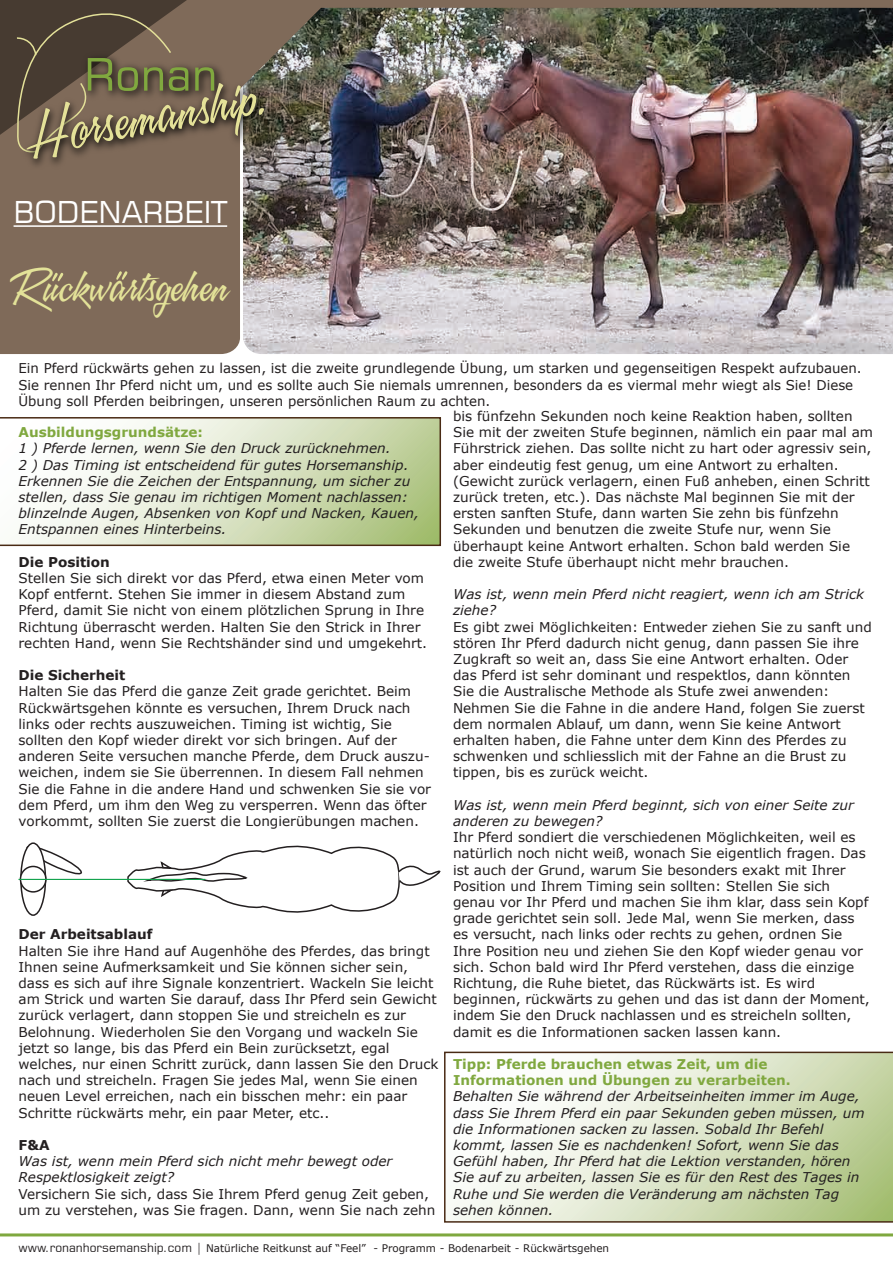
<style>
.page{position:relative;width:893px;height:1263px;background:#fff}
.page>*{position:absolute;margin:0;border:0;box-sizing:border-box;transform-origin:0 0}
.t1{font:43.5px "A&S Speedway";color:#e3e298}
.t2{font:30px "Square 721 BT";color:#fff}
.t3{font:13.5px/16.2px "Verdana";color:#231f20}
.t4{font:italic 13.5px/16.2px "Verdana";color:#231f20}
.t5{font:700 13.5px/16.2px "Verdana";color:#80a83f}
.t6{font:700 13.5px "Verdana";color:#231f20}
.t7{font:10.5px "Verdana";color:#231f20}
.s1{font-family:"Square 721 BT";font-size:12px}
</style>
<div class="page">
<svg style="left:0;top:417px;width:441px;height:129px"></svg>
<svg style="left:444px;top:1052px;width:449px;height:171px"></svg>
<img style="left:243px;top:101px;width:650px;height:253px">
<img style="left:264px;top:0;width:629px;height:101px">
<hr style="left:0;top:1233px;width:893px;height:3px;background:#7fa83f">
<div style="left:0;top:217px;width:240px;height:137px;background:#7f6a59"></div>
<img style="left:0;top:33px;width:320px;height:184px">
<svg style="left:0;top:0;width:264px;height:170px;background:#6f614d"></svg>
<hr style="left:14px;top:225px;width:213px;height:2px;background:#fff">
<svg style="left:24px;top:845px;width:58px;height:30px"></svg>
<svg style="left:127px;top:845px;width:314px;height:68px"></svg>
<div style="left:21px;top:843px;width:24px;height:72px;background:#fff;border-radius:50%"></div>
<div style="left:20px;top:842px;width:26px;height:74px;border:2px solid #231f20;border-radius:50%"></div>
<svg style="left:20px;top:866px;width:26px;height:26px"></svg>
<div style="left:20px;top:866px;width:27px;height:27px;border:2px solid #231f20;border-radius:50%"></div>
<hr style="left:19px;top:879px;width:186px;height:1px;background:#0fa14a">
<svg style="left:52px;top:273px;width:11px;height:8px"></svg>
<svg style="left:116px;top:271px;width:12px;height:9px"></svg>
<h2 class="t2" style="left:14px;top:193px;width:215px">BODENARBEIT</h2>
<h1 class="t1" style="left:10px;top:263px;width:218px">Ruckwartsgehen</h1>
<p class="t3" style="left:19px;top:360px;width:845px">Ein Pferd rückwärts gehen zu lassen, ist die zweite grundlegende Übung, um starken und gegenseitigen Respekt aufzubauen.<br>Sie rennen Ihr Pferd nicht um, und es sollte auch Sie niemals umrennen, besonders da es viermal mehr wiegt als Sie! Diese<br>Übung soll Pferden beibringen, unseren persönlichen Raum zu achten.</p>
<p class="t5" style="left:19px;top:424px;width:186px">Ausbildungsgrundsätze:</p>
<p class="t4" style="left:19px;top:440px;width:402px">1 ) Pferde lernen, wenn Sie den Druck zurücknehmen.<br>2 ) Das Timing ist entscheidend für gutes Horsemanship.<br>Erkennen Sie die Zeichen der Entspannung, um sicher zu stellen, dass Sie genau im richtigen Moment nachlassen: blinzelnde Augen, Absenken von Kopf und Nacken, Kauen, Entspannen eines Hinterbeins.</p>
<p class="t6" style="left:19px;top:552px;width:93px">Die Position</p>
<p class="t3" style="left:19px;top:570px;width:410px">Stellen Sie sich direkt vor das Pferd, etwa einen Meter vom Kopf entfernt. Stehen Sie immer in diesem Abstand zum Pferd, damit Sie nicht von einem plötzlichen Sprung in Ihre Richtung überrascht werden. Halten Sie den Strick in Ihrer rechten Hand, wenn Sie Rechtshänder sind und umgekehrt.</p>
<p class="t6" style="left:19px;top:666px;width:108px">Die Sicherheit</p>
<p class="t3" style="left:19px;top:683px;width:414px">Halten Sie das Pferd die ganze Zeit grade gerichtet. Beim Rückwärtsgehen könnte es versuchen, Ihrem Druck nach links oder rechts auszuweichen. Timing ist wichtig, Sie sollten den Kopf wieder direkt vor sich bringen. Auf der anderen Seite versuchen manche Pferde, dem Druck auszu&shy;weichen, indem sie Sie überrennen. In diesem Fall nehmen Sie die Fahne in die andere Hand und schwenken Sie sie vor dem Pferd, um ihm den Weg zu versperren. Wenn das öfter vorkommt, sollten Sie zuerst die Longierübungen machen.</p>
<p class="t3" style="left:453px;top:408px;width:421px">bis fünfzehn Sekunden noch keine Reaktion haben, sollten Sie mit der zweiten Stufe beginnen, nämlich ein paar mal am Führstrick ziehen. Das sollte nicht zu hart oder agressiv sein, aber eindeutig fest genug, um eine Antwort zu erhalten. (Gewicht zurück verlagern, einen Fuß anheben, einen Schritt zurück treten, etc.). Das nächste Mal beginnen Sie mit der ersten sanften Stufe, dann warten Sie zehn bis fünfzehn Sekunden und benutzen die zweite Stufe nur, wenn Sie überhaupt keine Antwort erhalten. Schon bald werden Sie die zweite Stufe überhaupt nicht mehr brauchen.</p>
<p class="t4" style="left:453px;top:586px;width:413px">Was ist, wenn mein Pferd nicht reagiert, wenn ich am Strick ziehe?</p>
<p class="t3" style="left:453px;top:618px;width:420px">Es gibt zwei Möglichkeiten: Entweder ziehen Sie zu sanft und stören Ihr Pferd dadurch nicht genug, dann passen Sie ihre Zugkraft so weit an, dass Sie eine Antwort erhalten. Oder das Pferd ist sehr dominant und respektlos, dann könnten Sie die Australische Methode als Stufe zwei anwenden:<br>Nehmen Sie die Fahne in die andere Hand, folgen Sie zuerst dem normalen Ablauf, um dann, wenn Sie keine Antwort erhalten haben, die Fahne unter dem Kinn des Pferdes zu schwenken und schliesslich mit der Fahne an die Brust zu tippen, bis es zurück weicht.</p>
<p class="t4" style="left:453px;top:797px;width:402px">Was ist, wenn mein Pferd beginnt, sich von einer Seite zur anderen zu bewegen?</p>
<p class="t3" style="left:453px;top:829px;width:418px">Ihr Pferd sondiert die verschiedenen Möglichkeiten, weil es natürlich noch nicht weiß, wonach Sie eigentlich fragen. Das ist auch der Grund, warum Sie besonders exakt mit Ihrer Position und Ihrem Timing sein sollten: Stellen Sie sich genau vor Ihr Pferd und machen Sie ihm klar, dass sein Kopf grade gerichtet sein soll. Jede Mal, wenn Sie merken, dass es versucht, nach links oder rechts zu gehen, ordnen Sie Ihre Position neu und ziehen Sie den Kopf wieder genau vor sich. Schon bald wird Ihr Pferd verstehen, dass die einzige Richtung, die Ruhe bietet, das Rückwärts ist. Es wird beginnen, rückwärts zu gehen und das ist dann der Moment, indem Sie den Druck nachlassen und es streicheln sollten, damit es die Informationen sacken lassen kann.</p>
<p class="t5" style="left:453px;top:1056px;width:339px">Tipp: Pferde brauchen etwas Zeit, um die<br>Informationen und Übungen zu verarbeiten.</p>
<p class="t4" style="left:453px;top:1088px;width:413px">Behalten Sie während der Arbeitseinheiten immer im Auge, dass Sie Ihrem Pferd ein paar Sekunden geben müssen, um die Informationen sacken zu lassen. Sobald Ihr Befehl kommt, lassen Sie es nachdenken! Sofort, wenn Sie das Gefühl haben, Ihr Pferd hat die Lektion verstanden, hören Sie auf zu arbeiten, lassen Sie es für den Rest des Tages in Ruhe und Sie werden die Veränderung am nächsten Tag sehen können.</p>
<p class="t7" style="left:19px;top:1241px;width:592px"><span class="s1">www.ronanhorsemanship.com |</span> Natürliche Reitkunst auf “Feel” - Programm - Bodenarbeit - Rückwärtsgehen</p>
<p class="t6" style="left:19px;top:925px;width:136px">Der Arbeitsablauf</p>
<p class="t3" style="left:19px;top:942px;width:422px">Halten Sie ihre Hand auf Augenhöhe des Pferdes, das bringt Ihnen seine Aufmerksamkeit und Sie können sicher sein, dass es sich auf ihre Signale konzentriert. Wackeln Sie leicht am Strick und warten Sie darauf, dass Ihr Pferd sein Gewicht zurück verlagert, dann stoppen Sie und streicheln es zur Belohnung. Wiederholen Sie den Vorgang und wackeln Sie jetzt so lange, bis das Pferd ein Bein zurücksetzt, egal welches, nur einen Schritt zurück, dann lassen Sie den Druck nach und streicheln. Fragen Sie jedes Mal, wenn Sie einen neuen Level erreichen, nach ein bisschen mehr: ein paar Schritte rückwärts mehr, ein paar Meter, etc..</p>
<p class="t6" style="left:19px;top:1135px;width:33px">F&amp;A</p>
<p class="t4" style="left:19px;top:1153px;width:375px">Was ist, wenn mein Pferd sich nicht mehr bewegt oder<br>Respektlosigkeit zeigt?</p>
<p class="t3" style="left:19px;top:1185px;width:418px">Versichern Sie sich, dass Sie Ihrem Pferd genug Zeit geben, um zu verstehen, was Sie fragen. Dann, wenn Sie nach zehn</p>
</div>
